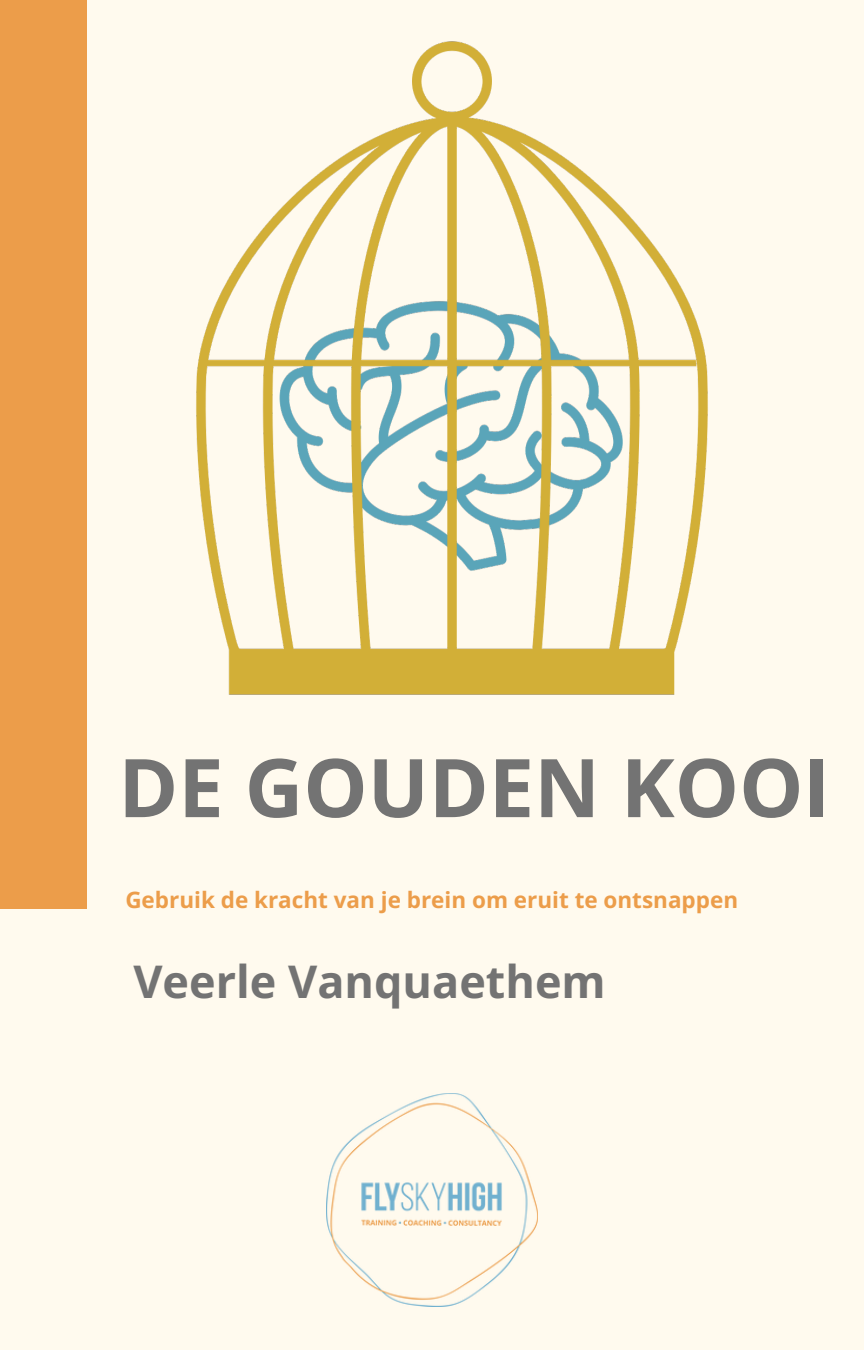
<style>
.page{position:relative;width:864px;height:1350px;background:#fffaee}
.page>*{position:absolute;margin:0;border:0;box-sizing:border-box;transform-origin:0 0}
.t1{font:700 81px "Open Sans";color:#737373}
.t2{font:700 45px "Open Sans";color:#737373}
.t3{font:700 22.5px "Open Sans";color:#ec9d4a}
</style>
<div class="page">
<div style="left:0;top:0;width:86px;height:909px;background:#ec9d4a"></div>
<img style="left:326px;top:1094px;width:211px;height:212px">
<img style="left:196px;top:41px;width:512px;height:654px">
<h2 class="t1" style="left:118px;top:731px;width:713px">DE GOUDEN KOOI</h2>
<p class="t3" style="left:125px;top:884px;width:614px">Gebruik de kracht van je brein om eruit te ontsnappen</p>
<p class="t2" style="left:133px;top:950px;width:474px">Veerle Vanquaethem</p>
</div>
